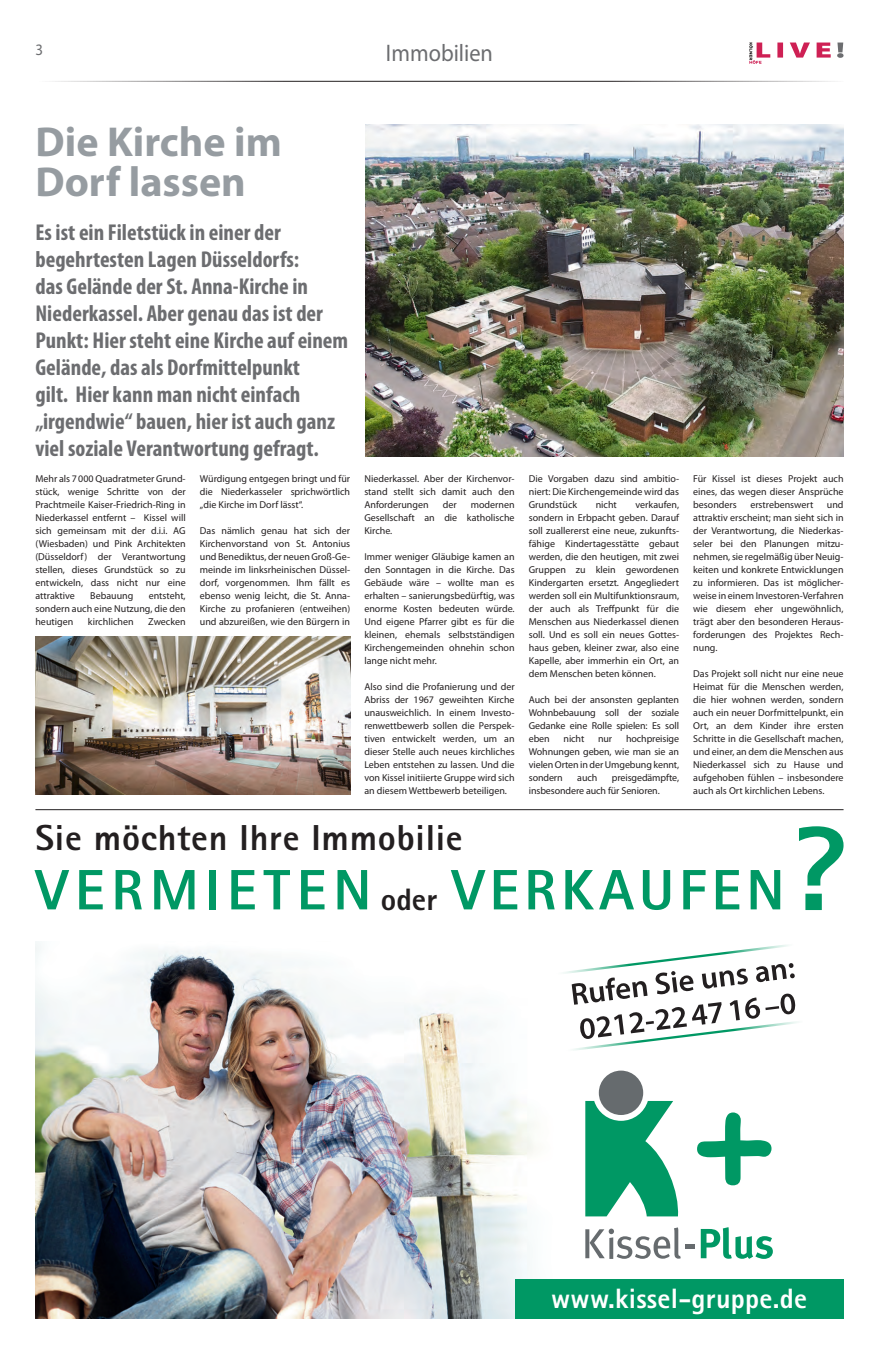
<style>
.page{position:relative;width:879px;height:1361px;background:#fff}
.page>*{position:absolute;margin:0;border:0;box-sizing:border-box;transform-origin:0 0}
.t1{font:800 57px "Agfa Rotis Sans Serif";letter-spacing:.105em;color:#009864}
.t2{font:700 42px/40px "Myriad Pro";color:#969ca1}
.t3{font:800 36.2px "Agfa Rotis Sans Serif";letter-spacing:.02em;color:#231f20}
.t4{font:800 31px "Agfa Rotis Sans Serif";color:#231f20}
.t5{font:800 28px "Agfa Rotis Sans Serif";letter-spacing:.01em;color:#fff}
.t6{font:24px "Myriad Pro";color:#6c6d70;scale:.93 1}
.t7{font:700 condensed 23px/27px "Myriad Pro";color:#6c6d70}
.t8{font:16px "Myriad Pro";color:#6c6d70;scale:.93 1}
.t9{font:10px/13px "Myriad Pro";color:#231f20;text-align:justify}
</style>
<div class="page">
<img style="left:365px;top:125px;width:478px;height:331px">
<img style="left:35px;top:636px;width:315px;height:158px">
<hr style="left:35px;top:809px;width:808px;height:1px;background:#231f20">
<svg style="left:799px;top:826px;width:44px;height:84px"></svg>
<img style="left:35px;top:942px;width:554px;height:376px">
<svg style="left:554px;top:942px;width:244px;height:111px"></svg>
<svg style="left:585px;top:1101px;width:94px;height:115px"></svg>
<div style="left:599px;top:1070px;width:44px;height:45px;background:#666b6e;border-radius:50%"></div>
<svg style="left:697px;top:1112px;width:74px;height:73px"></svg>
<svg style="left:585px;top:1227px;width:96px;height:32px"></svg>
<div style="left:685px;top:1244px;width:10px;height:5px;background:#666b6e"></div>
<svg style="left:701px;top:1227px;width:72px;height:32px"></svg>
<div style="left:514px;top:1278px;width:329px;height:40px;background:#009864"></div>
<svg style="left:837px;top:43px;width:6px;height:15px"></svg>
<hr style="left:35px;top:81px;width:808px;height:1px;background:#231f20">
<svg style="left:749px;top:43px;width:81px;height:21px"></svg>
<h3 class="t8" style="left:35px;top:39px;width:10px">3</h3>
<h3 class="t6" style="left:386px;top:38px;width:117px">Immobilien</h3>
<h2 class="t2" style="left:35px;top:121px;width:248px">Die Kirche im<br>Dorf lassen</h2>
<p class="t7" style="left:35px;top:219px;width:314px">Es ist ein Filetstück in einer der begehrtesten Lagen Düsseldorfs:<br>das Gelände der St. Anna-Kirche in Niederkassel. Aber genau das ist der Punkt: Hier steht eine Kirche auf einem Gelände, das als Dorfmittelpunkt<br>gilt. Hier kann man nicht einfach „irgendwie“ bauen, hier ist auch ganz viel soziale Verantwortung gefragt.</p>
<p class="t9" style="left:35px;top:472px;width:152px">Mehr als 7000 Quadratmeter Grund&shy;stück, wenige Schritte von der Prachtmeile Kaiser-Friedrich-Ring in Niederkassel entfernt – Kissel will sich gemeinsam mit der d.i.i. AG (Wiesbaden) und Pink Architekten (Düsseldorf) der Verantwortung stellen, dieses Grundstück so zu entwickeln, dass nicht nur eine attraktive</p>
<p class="t9" style="left:200px;top:472px;width:152px">Würdigung entgegen bringt und für die Niederkasseler sprichwörtlich „die Kirche im Dorf lässt“.</p>
<p class="t9" style="left:200px;top:524px;width:152px">Das nämlich genau hat sich der Kirchenvorstand von St. Antonius und Benediktus, der neuen Groß-Ge&shy;meinde im linksrheinischen Düssel&shy;dorf, vorgenommen. Ihm fällt es ebenso wenig leicht, die St. Anna-Kirche zu profanieren (entweihen) und abzureißen, wie den Bürgern in</p>
<p class="t9" style="left:35px;top:589px;width:152px;text-indent:113px">entsteht, sondern auch eine Nutzung, die den heutigen</p>
<p class="t9" style="left:90px;top:589px;width:45px">Bebauung</p>
<p class="t9" style="left:88px;top:615px;width:47px">kirchlichen</p>
<p class="t9" style="left:148px;top:615px;width:39px">Zwecken</p>
<p class="t9" style="left:364px;top:472px;width:152px">Niederkassel. Aber der Kirchenvor&shy;stand stellt sich damit auch den Anforderungen</p>
<p class="t9" style="left:364px;top:498px;width:152px;text-indent:106px">modernen Gesellschaft an die katholische Kirche.</p>
<p class="t9" style="left:364px;top:550px;width:152px">Immer weniger Gläubige kamen an den Sonntagen in die Kirche. Das Gebäude wäre – wollte man es erhalten – sanierungsbedürftig, was enorme Kosten bedeuten würde.<br>Und eigene Pfarrer gibt es für die kleinen, ehemals selbstständigen Kirchengemeinden ohnehin schon lange nicht mehr.</p>
<p class="t9" style="left:364px;top:680px;width:152px">Also sind die Profanierung und der Abriss der 1967 geweihten Kirche unausweichlich. In einem Investo&shy;renwettbewerb sollen die Perspek&shy;tiven entwickelt werden, um an dieser Stelle auch neues kirchliches Leben entstehen zu lassen. Und die von Kissel initiierte Gruppe wird sich an diesem Wettbewerb beteiligen.</p>
<p class="t9" style="left:443px;top:498px;width:15px">der</p>
<p class="t9" style="left:529px;top:472px;width:152px">Die Vorgaben dazu sind ambitio&shy;niert: Die Kirchengemeinde wird das Grundstück</p>
<p class="t9" style="left:529px;top:498px;width:152px;text-indent:107px">verkaufen, sondern in Erbpacht geben. Darauf soll zuallererst eine neue, zukunfts&shy;fähige Kindertagesstätte gebaut werden, die den heutigen, mit zwei Gruppen zu klein gewordenen Kindergarten ersetzt. Angegliedert werden soll ein Multifunktionsraum, der auch als Treffpunkt für die Menschen aus Niederkassel dienen soll. Und es soll ein neues Gottes&shy;haus geben, kleiner zwar, also eine Kapelle, aber immerhin ein Ort, an dem Menschen beten können.</p>
<p class="t9" style="left:529px;top:693px;width:152px">Auch bei der ansonsten geplanten Wohnbebauung soll der soziale Gedanke eine Rolle spielen: Es soll eben</p>
<p class="t9" style="left:596px;top:498px;width:23px">nicht</p>
<p class="t9" style="left:529px;top:732px;width:152px;text-indent:97px">hochpreisige Wohnungen geben, wie man sie an vielen Orten in der Umgebung kennt, sondern</p>
<p class="t9" style="left:563px;top:732px;width:22px">nicht</p>
<p class="t9" style="left:598px;top:732px;width:16px">nur</p>
<p class="t9" style="left:529px;top:771px;width:152px;text-indent:83px">preisgedämpfte, insbesondere auch für Senioren.</p>
<p class="t9" style="left:577px;top:771px;width:22px">auch</p>
<p class="t9" style="left:693px;top:472px;width:152px">Für Kissel ist dieses Projekt auch eines, das wegen dieser Ansprüche besonders</p>
<p class="t9" style="left:693px;top:498px;width:152px;text-indent:134px">und attraktiv erscheint; man sieht sich in der Verantwortung, die Niederkas&shy;seler bei den Planungen mitzu&shy;nehmen, sie regelmäßig über Neuig&shy;keiten und konkrete Entwicklungen zu informieren. Das ist möglicher&shy;weise in einem Investoren-Verfahren wie diesem eher ungewöhnlich, trägt aber den besonderen Heraus&shy;forderungen des Projektes Rech&shy;nung.</p>
<p class="t9" style="left:693px;top:667px;width:152px">Das Projekt soll nicht nur eine neue Heimat für die Menschen werden, die hier wohnen werden, sondern auch ein neuer Dorfmittelpunkt, ein Ort, an dem Kinder ihre ersten Schritte in die Gesellschaft machen, und einer, an dem die Menschen aus Niederkassel sich zu Hause und aufgehoben fühlen – insbesondere auch als Ort kirchlichen Lebens.</p>
<p class="t9" style="left:750px;top:498px;width:65px">erstrebenswert</p>
<h3 class="t3" style="left:35px;top:815px;width:429px">Sie möchten Ihre Immobilie</h3>
<h1 class="t1" style="left:35px;top:854px;width:337px">VERMIETEN</h1>
<h1 class="t1" style="left:452px;top:854px;width:334px">VERKAUFEN</h1>
<h3 class="t4" style="left:381px;top:880px;width:58px">oder</h3>
<h3 class="t5" style="left:551px;top:1281px;width:257px">www.kissel-gruppe.de</h3>
</div>
